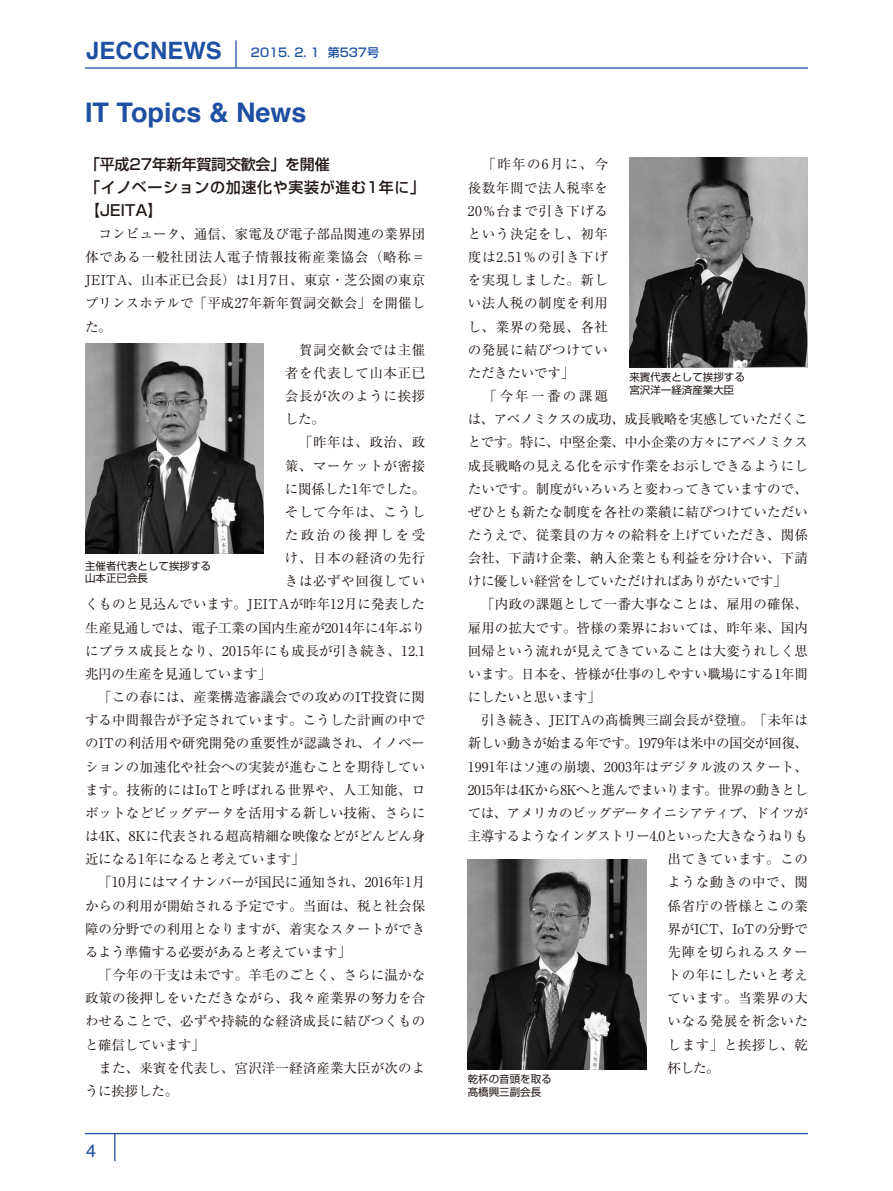
<style>
.page{position:relative;width:893px;height:1191px;background:#fff}
.page>*{position:absolute;margin:0;border:0;box-sizing:border-box;transform-origin:0 0}
.t1{font:700 27px "Helvetica";color:#1d50a2}
.t2{font:18px "Helvetica";color:#1d50a2}
.t3{font:500 15px/23.1px "Shin Go Pro";letter-spacing:.045em;color:#221815}
.t4{font:13.5px "Ryumin Pro";letter-spacing:.01em;color:#221815}
.t5{font:13.5px "Ryumin Pro";letter-spacing:-.015em;color:#221815}
.t6{font:13.5px "Ryumin Pro";letter-spacing:.045em;color:#221815}
.t7{font:13.5px "Ryumin Pro";letter-spacing:-.03em;color:#221815}
.t8{font:13.5px "Ryumin Pro";letter-spacing:-.05em;color:#221815}
.t9{font:13.5px "Ryumin Pro";letter-spacing:-.04em;color:#221815}
.t10{font:13.5px "Ryumin Pro";letter-spacing:.05em;color:#221815}
.t11{font:13.5px "Ryumin Pro";letter-spacing:.175em;color:#221815}
.t12{font:13.5px "Ryumin Pro";letter-spacing:.06em;color:#221815}
.t13{font:13.5px "Ryumin Pro";letter-spacing:.035em;color:#221815}
.t14{font:13.5px "Ryumin Pro";letter-spacing:-.01em;color:#221815}
.t15{font:500 12px "Shin Go Pro";color:#1d50a2}
.t16{font:10.5px/12.8px "Shin Go Pro";color:#221815}
.s1{font-family:"Helvetica";font-weight:700;font-size:23.85px}
</style>
<div class="page">
<hr style="left:85px;top:1133px;width:723px;height:1px;background:#1d50a2">
<svg style="left:114px;top:1134px;width:1px;height:27px"></svg>
<hr style="left:235px;top:40px;width:2px;height:28px;background:#1d50a2">
<hr style="left:85px;top:67px;width:723px;height:2px;background:#1d50a2">
<img style="left:85px;top:343px;width:179px;height:210px">
<img style="left:629px;top:157px;width:179px;height:210px">
<img style="left:468px;top:859px;width:178px;height:210px">
<p class="t15" style="left:86px;top:43px;width:294px"><span class="s1">JECCNEWS</span> 2015. 2. 1 第537号</p>
<h1 class="t1" style="left:85px;top:91px;width:223px">IT Topics &amp; News</h1>
<p class="t3" style="left:85px;top:151px;width:342px">「平成27年新年賀詞交歓会」を開催<br>「イノベーションの加速化や実装が進む1年に」【JEITA】</p>
<p class="t4" style="left:85px;top:223px;width:342px">　コンピュータ、通信、家電及び電子部品関連の業界団</p>
<p class="t10" style="left:85px;top:246px;width:342px">体である一般社団法人電子情報技術産業協会（略称＝</p>
<p class="t4" style="left:85px;top:269px;width:342px">JEITA、山本正已会長）は1月7日、東京・芝公園の東京</p>
<p class="t4" style="left:85px;top:293px;width:342px">プリンスホテルで「平成27年新年賀詞交歓会」を開催し</p>
<p class="t4" style="left:85px;top:316px;width:28px">た。</p>
<p class="t6" style="left:285px;top:339px;width:142px">　賀詞交歓会では主催</p>
<p class="t6" style="left:285px;top:362px;width:142px">者を代表して山本正已</p>
<p class="t6" style="left:285px;top:385px;width:142px">会長が次のように挨拶</p>
<p class="t4" style="left:285px;top:408px;width:42px">した。</p>
<p class="t4" style="left:285px;top:432px;width:142px">　「昨年は、政治、政</p>
<p class="t6" style="left:285px;top:455px;width:142px">策、マーケットが密接</p>
<p class="t14" style="left:285px;top:478px;width:142px">に関係した1年でした。</p>
<p class="t6" style="left:285px;top:501px;width:142px">そして今年は、こうし</p>
<p class="t11" style="left:285px;top:524px;width:142px">た政治の後押しを受</p>
<p class="t6" style="left:285px;top:547px;width:142px">け、日本の経済の先行</p>
<p class="t6" style="left:285px;top:570px;width:142px">きは必ずや回復してい</p>
<p class="t4" style="left:85px;top:594px;width:342px">くものと見込んでいます。JEITAが昨年12月に発表した</p>
<p class="t5" style="left:85px;top:617px;width:342px">生産見通しでは、電子工業の国内生産が2014年に4年ぶり</p>
<p class="t4" style="left:85px;top:640px;width:342px">にプラス成長となり、2015年にも成長が引き続き、12.1</p>
<p class="t5" style="left:85px;top:663px;width:188px">兆円の生産を見通しています」</p>
<p class="t4" style="left:85px;top:686px;width:342px">　「この春には、産業構造審議会での攻めのIT投資に関</p>
<p class="t4" style="left:85px;top:709px;width:342px">する中間報告が予定されています。こうした計画の中で</p>
<p class="t4" style="left:85px;top:732px;width:342px">のITの利活用や研究開発の重要性が認識され、イノベー</p>
<p class="t4" style="left:85px;top:756px;width:342px">ションの加速化や社会への実装が進むことを期待してい</p>
<p class="t4" style="left:85px;top:779px;width:342px">ます。技術的にはIoTと呼ばれる世界や、人工知能、ロ</p>
<p class="t4" style="left:85px;top:802px;width:342px">ボットなどビッグデータを活用する新しい技術、さらに</p>
<p class="t5" style="left:85px;top:825px;width:342px">は4K、8Kに代表される超高精細な映像などがどんどん身</p>
<p class="t5" style="left:85px;top:848px;width:221px">近になる1年になると考えています」</p>
<p class="t5" style="left:85px;top:871px;width:342px">　「10月にはマイナンバーが国民に通知され、2016年1月</p>
<p class="t4" style="left:85px;top:895px;width:342px">からの利用が開始される予定です。当面は、税と社会保</p>
<p class="t4" style="left:85px;top:918px;width:342px">障の分野での利用となりますが、着実なスタートができ</p>
<p class="t5" style="left:85px;top:941px;width:267px">るよう準備する必要があると考えています」</p>
<p class="t4" style="left:85px;top:964px;width:342px">　「今年の干支は未です。羊毛のごとく、さらに温かな</p>
<p class="t4" style="left:85px;top:987px;width:342px">政策の後押しをいただきながら、我々産業界の努力を合</p>
<p class="t4" style="left:85px;top:1010px;width:342px">わせることで、必ずや持続的な経済成長に結びつくもの</p>
<p class="t5" style="left:85px;top:1033px;width:121px">と確信しています」</p>
<p class="t4" style="left:85px;top:1057px;width:342px">　また、来賓を代表し、宮沢洋一経済産業大臣が次のよ</p>
<p class="t4" style="left:85px;top:1080px;width:95px">うに挨拶した。</p>
<p class="t16" style="left:85px;top:558px;width:128px">主催者代表として挨拶する山本正已会長</p>
<h2 class="t2" style="left:86px;top:1136px;width:12px">4</h2>
<p class="t4" style="left:468px;top:154px;width:142px">　「昨年の6月に、今</p>
<p class="t6" style="left:468px;top:177px;width:142px">後数年間で法人税率を</p>
<p class="t13" style="left:468px;top:200px;width:142px">20％台まで引き下げる</p>
<p class="t6" style="left:468px;top:223px;width:142px">という決定をし、初年</p>
<p class="t12" style="left:468px;top:246px;width:142px">度は2.51％の引き下げ</p>
<p class="t6" style="left:468px;top:269px;width:142px">を実現しました。新し</p>
<p class="t6" style="left:468px;top:293px;width:142px">い法人税の制度を利用</p>
<p class="t4" style="left:468px;top:316px;width:142px">し、業界の発展、各社</p>
<p class="t6" style="left:468px;top:339px;width:142px">の発展に結びつけてい</p>
<p class="t5" style="left:468px;top:362px;width:108px">ただきたいです」</p>
<p class="t11" style="left:468px;top:385px;width:142px">　「今年一番の課題</p>
<p class="t7" style="left:468px;top:408px;width:342px">は、アベノミクスの成功、成長戦略を実感していただくこ</p>
<p class="t7" style="left:468px;top:432px;width:342px">とです。特に、中堅企業、中小企業の方々にアベノミクス</p>
<p class="t4" style="left:468px;top:455px;width:342px">成長戦略の見える化を示す作業をお示しできるようにし</p>
<p class="t4" style="left:468px;top:478px;width:342px">たいです。制度がいろいろと変わってきていますので、</p>
<p class="t4" style="left:468px;top:501px;width:342px">ぜひとも新たな制度を各社の業績に結びつけていただい</p>
<p class="t4" style="left:468px;top:524px;width:342px">たうえで、従業員の方々の給料を上げていただき、関係</p>
<p class="t4" style="left:468px;top:547px;width:342px">会社、下請け企業、納入企業とも利益を分け合い、下請</p>
<p class="t5" style="left:468px;top:570px;width:321px">けに優しい経営をしていただければありがたいです」</p>
<p class="t4" style="left:468px;top:594px;width:342px">　「内政の課題として一番大事なことは、雇用の確保、</p>
<p class="t4" style="left:468px;top:617px;width:342px">雇用の拡大です。皆様の業界においては、昨年来、国内</p>
<p class="t4" style="left:468px;top:640px;width:342px">回帰という流れが見えてきていることは大変うれしく思</p>
<p class="t5" style="left:468px;top:663px;width:342px">います。日本を、皆様が仕事のしやすい職場にする1年間</p>
<p class="t5" style="left:468px;top:686px;width:135px">にしたいと思います」</p>
<p class="t4" style="left:468px;top:709px;width:342px">　引き続き、JEITAの髙橋興三副会長が登壇。「未年は</p>
<p class="t7" style="left:468px;top:733px;width:342px">新しい動きが始まる年です。1979年は米中の国交が回復、</p>
<p class="t4" style="left:468px;top:756px;width:342px">1991年はソ連の崩壊、2003年はデジタル波のスタート、</p>
<p class="t8" style="left:468px;top:779px;width:342px">2015年は4Kから8Kへと進んでまいります。世界の動きとし</p>
<p class="t7" style="left:468px;top:802px;width:342px">ては、アメリカのビッグデータイニシアティブ、ドイツが</p>
<p class="t9" style="left:468px;top:825px;width:342px">主導するようなインダストリー4.0といった大きなうねりも</p>
<p class="t6" style="left:668px;top:848px;width:142px">出てきています。この</p>
<p class="t6" style="left:668px;top:871px;width:142px">ような動きの中で、関</p>
<p class="t6" style="left:668px;top:895px;width:142px">係省庁の皆様とこの業</p>
<p class="t4" style="left:668px;top:918px;width:142px">界がICT、IoTの分野で</p>
<p class="t6" style="left:668px;top:941px;width:142px">先陣を切られるスター</p>
<p class="t6" style="left:668px;top:964px;width:142px">トの年にしたいと考え</p>
<p class="t6" style="left:668px;top:987px;width:142px">ています。当業界の大</p>
<p class="t6" style="left:668px;top:1010px;width:142px">いなる発展を祈念いた</p>
<p class="t4" style="left:668px;top:1033px;width:142px">します」と挨拶し、乾</p>
<p class="t4" style="left:668px;top:1057px;width:53px">杯した。</p>
<p class="t16" style="left:629px;top:370px;width:117px">来賓代表として挨拶する宮沢洋一経済産業大臣</p>
<p class="t16" style="left:468px;top:1071px;width:86px">乾杯の音頭を取る髙橋興三副会長</p>
</div>
